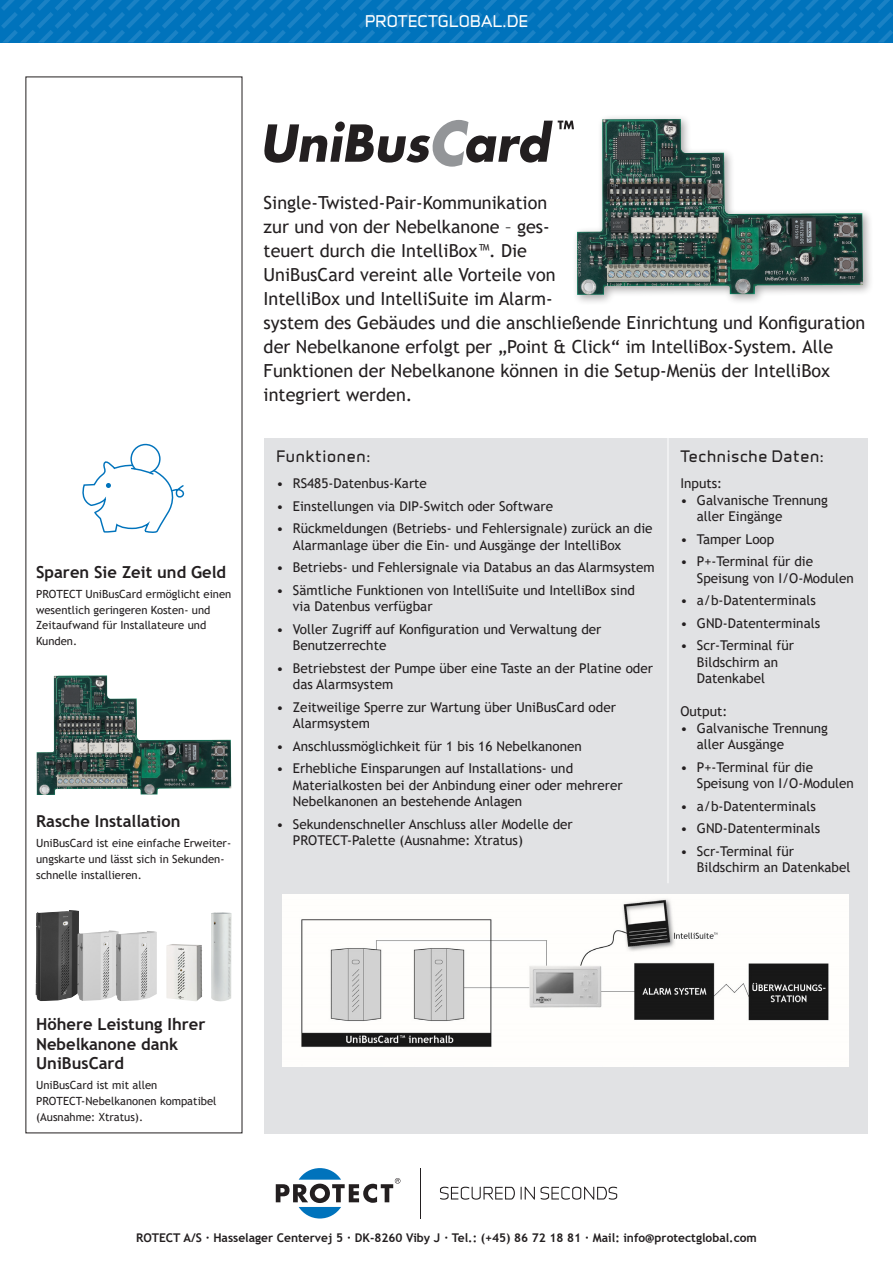
<style>
.page{position:relative;width:893px;height:1263px;background:#fff}
.page>*{position:absolute;margin:0;border:0;box-sizing:border-box;transform-origin:0 0}
.t1{font:18px/24px "Trebuchet MS";color:#231f20}
.t2{font:700 16.5px/19.5px "Trebuchet MS";color:#231f20}
.t3{font:15.3px "Infinity T Bold";letter-spacing:.03em;color:#fff}
.t4{font:15px "Infinity T Bold";letter-spacing:.05em;color:#231f20}
.t5{font:13.5px/16.5px "Trebuchet MS";color:#231f20}
.t6{font:700 12px "Trebuchet MS";color:#231f20}
.t7{font:11.25px/15.8px "Trebuchet MS";color:#231f20}
</style>
<div class="page">
<div style="left:264px;top:438px;width:603px;height:695px;background:#e1e2e4"></div>
<div style="left:572px;top:114px;width:302px;height:192px;background:#231f20;opacity:.4"></div>
<img style="left:577px;top:119px;width:286px;height:176px">
<svg style="left:440px;top:1187px;width:75px;height:13px"></svg>
<svg style="left:521px;top:1187px;width:96px;height:13px"></svg>
<svg style="left:276px;top:1168px;width:124px;height:50px"></svg>
<hr style="left:420px;top:1168px;width:1px;height:50px;background:#231f20">
<svg style="left:1px;top:0;width:892px;height:43px;background:#0676be"></svg>
<img style="left:211px;top:912px;width:21px;height:90px">
<img style="left:36px;top:910px;width:43px;height:91px">
<img style="left:78px;top:930px;width:38px;height:71px">
<img style="left:116px;top:931px;width:41px;height:70px">
<img style="left:166px;top:944px;width:37px;height:57px">
<svg style="left:82px;top:443px;width:103px;height:90px"></svg>
<svg style="left:264px;top:120px;width:310px;height:47px"></svg>
<img style="left:36px;top:675px;width:195px;height:120px">
<hr style="left:668px;top:438px;width:1px;height:445px;background:#fff">
<img style="left:282px;top:895px;width:567px;height:171px">
<p class="t3" style="left:365px;top:10px;width:164px">PROTECTGLOBAL.DE</p>
<p class="t1" style="left:264px;top:190px;width:603px">Single-Twisted-Pair-Kommunikation<br>zur und von der Nebelkanone – ges-<br>teuert durch die IntelliBox™. Die<br>UniBusCard vereint alle Vorteile von<br>IntelliBox und IntelliSuite im Alarm-<br>system des Gebäudes und die anschließende Einrichtung und Konfiguration der Nebelkanone erfolgt per „Point &amp; Click“ im IntelliBox-System. Alle Funktionen der Nebelkanone können in die Setup-Menüs der IntelliBox integriert werden.</p>
<p class="t2" style="left:36px;top:562px;width:192px">Sparen Sie Zeit und Geld</p>
<p class="t7" style="left:36px;top:586px;width:197px">PROTECT UniBusCard ermöglicht einen wesentlich geringeren Kosten- und<br>Zeitaufwand für Installateure und<br>Kunden.</p>
<p class="t2" style="left:36px;top:811px;width:146px">Rasche Installation</p>
<p class="t7" style="left:36px;top:835px;width:197px">UniBusCard ist eine einfache Erweiter&shy;ungskarte und lässt sich in Sekunden&shy;schnelle installieren.</p>
<p class="t4" style="left:276px;top:446px;width:96px">Funktionen:</p>
<p class="t4" style="left:680px;top:446px;width:145px">Technische Daten:</p>
<p class="t5" style="left:276px;top:475px;width:152px">• RS485-Datenbus-Karte</p>
<p class="t5" style="left:276px;top:498px;width:278px">• Einstellungen via DIP-Switch oder Software</p>
<p class="t5" style="left:293px;top:520px;width:361px;text-indent:-16px">• Rückmeldungen (Betriebs- und Fehlersignale) zurück an die<br>Alarmanlage über die Ein- und Ausgänge der IntelliBox</p>
<p class="t5" style="left:276px;top:559px;width:380px">• Betriebs- und Fehlersignale via Databus an das Alarmsystem</p>
<p class="t5" style="left:293px;top:582px;width:343px;text-indent:-16px">• Sämtliche Funktionen von IntelliSuite und IntelliBox sind via Datenbus verfügbar</p>
<p class="t5" style="left:293px;top:621px;width:310px;text-indent:-16px">• Voller Zugriff auf Konfiguration und Verwaltung der<br>Benutzerrechte</p>
<p class="t5" style="left:293px;top:660px;width:362px;text-indent:-16px">• Betriebstest der Pumpe über eine Taste an der Platine oder das Alarmsystem</p>
<p class="t5" style="left:293px;top:699px;width:325px;text-indent:-16px">• Zeitweilige Sperre zur Wartung über UniBusCard oder<br>Alarmsystem</p>
<p class="t5" style="left:276px;top:738px;width:307px">• Anschlussmöglichkeit für 1 bis 16 Nebelkanonen</p>
<p class="t5" style="left:293px;top:760px;width:331px;text-indent:-16px">• Erhebliche Einsparungen auf Installations- und<br>Materialkosten bei der Anbindung einer oder mehrerer<br>Nebelkanonen an bestehende Anlagen</p>
<p class="t5" style="left:293px;top:816px;width:281px;text-indent:-16px">• Sekundenschneller Anschluss aller Modelle der<br>PROTECT-Palette (Ausnahme: Xtratus)</p>
<p class="t5" style="left:680px;top:475px;width:43px">Inputs:</p>
<p class="t5" style="left:697px;top:492px;width:133px;text-indent:-16px">• Galvanische Trennung aller Eingänge</p>
<p class="t5" style="left:680px;top:531px;width:95px">• Tamper Loop</p>
<p class="t5" style="left:697px;top:553px;width:158px;text-indent:-16px">• P+-Terminal für die<br>Speisung von I/O-Modulen</p>
<p class="t5" style="left:680px;top:592px;width:137px">• a/b-Datenterminals</p>
<p class="t5" style="left:680px;top:615px;width:141px">• GND-Datenterminals</p>
<p class="t5" style="left:697px;top:637px;width:99px;text-indent:-16px">• Scr-Terminal für<br>Bildschirm an<br>Datenkabel</p>
<p class="t5" style="left:680px;top:703px;width:49px">Output:</p>
<p class="t5" style="left:697px;top:720px;width:133px;text-indent:-16px">• Galvanische Trennung aller Ausgänge</p>
<p class="t5" style="left:697px;top:759px;width:158px;text-indent:-16px">• P+-Terminal für die<br>Speisung von I/O-Modulen</p>
<p class="t5" style="left:680px;top:798px;width:137px">• a/b-Datenterminals</p>
<p class="t5" style="left:680px;top:820px;width:141px">• GND-Datenterminals</p>
<p class="t5" style="left:697px;top:843px;width:155px;text-indent:-16px">• Scr-Terminal für<br>Bildschirm an Datenkabel</p>
<p class="t2" style="left:36px;top:1014px;width:171px">Höhere Leistung Ihrer<br>Nebelkanone dank<br>UniBusCard</p>
<p class="t7" style="left:36px;top:1077px;width:182px">UniBusCard ist mit allen<br>PROTECT-Nebelkanonen kompatibel (Ausnahme: Xtratus).</p>
<p class="t6" style="left:136px;top:1230px;width:622px">ROTECT A/S · Hasselager Centervej 5 · DK-8260 Viby J · Tel.: (+45) 86 72 18 81 · Mail: info@protectglobal.com</p>
</div>
